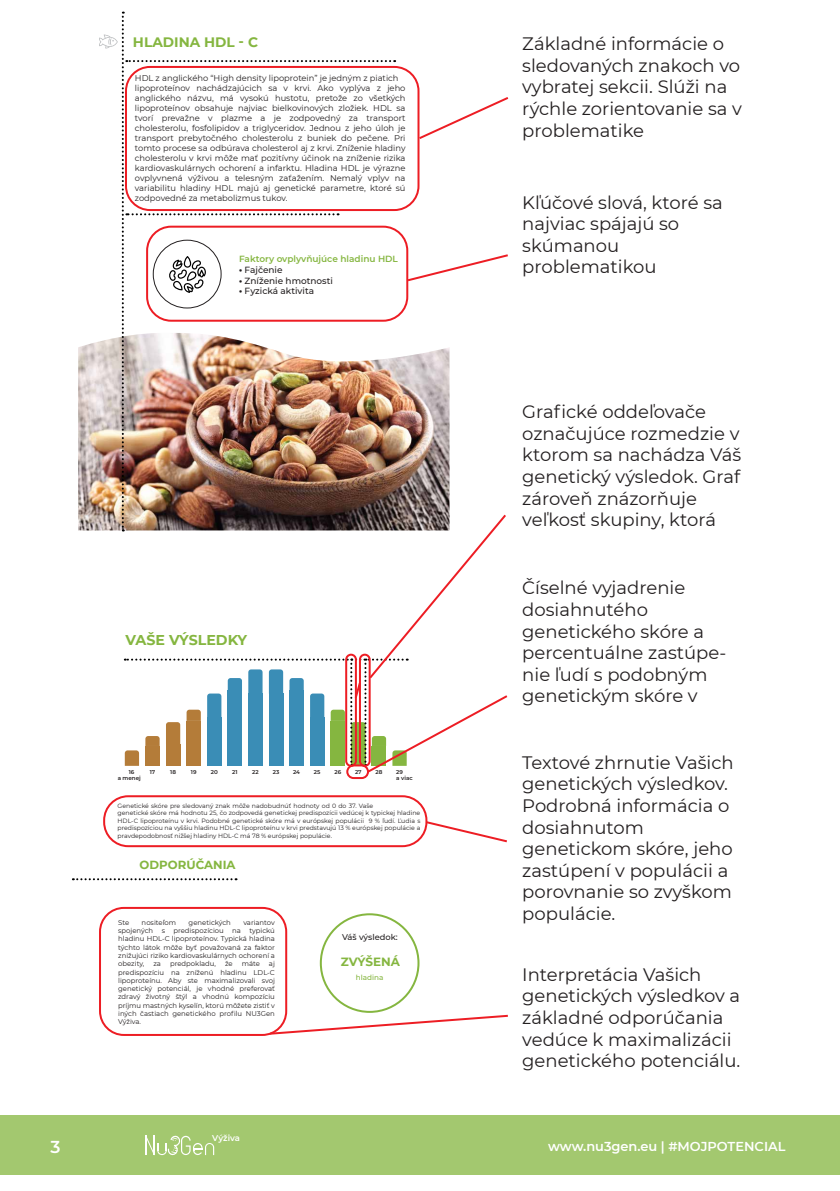
<style>
.page{position:relative;width:840px;height:1191px;background:#fff}
.page>*{position:absolute;margin:0;border:0;box-sizing:border-box;transform-origin:0 0}
.t1{font:18px/21.6px "Montserrat";color:#231f20}
.t2{font:600 17.2px "Montserrat";color:#fff}
.t3{font:700 14.2px "Montserrat";color:#85b640}
.t4{font:700 13.6px "Montserrat";color:#85b640}
.t5{font:600 13px "Montserrat";color:#fff}
.t6{font:700 12px "Montserrat";color:#85b640}
.t7{font:700 11.8px "Montserrat";color:#85b640}
.t8{font:500 9px/10.8px "Montserrat";color:#231f20}
.t9{font:8.4px/10px "Montserrat";color:#231f20}
.t10{font:500 8.4px "Montserrat";color:#231f20}
.t11{font:600 8.4px "Montserrat";color:#fff}
.t12{font:500 7.2px "Montserrat";color:#85b640}
.t13{font:6.8px/8.2px "Montserrat";color:#231f20;text-align:justify}
.t14{font:6.2px/7.4px "Montserrat";color:#231f20}
.t15{font:600 5.6px/6.2px "Montserrat";color:#231f20}
.s1{font-weight:600;color:#85b640}
.s2{font-weight:900}
</style>
<div class="page">
<img style="left:78px;top:341px;width:21px;height:33px">
<svg style="left:73px;top:878px;width:163px;height:2px"></svg>
<div style="left:319px;top:913px;width:100px;height:100px;border:2px solid #85b640;border-radius:50%"></div>
<div style="left:0;top:1115px;width:839px;height:59px;background:#a3c86f"></div>
<svg style="left:145px;top:1135px;width:70px;height:20px"></svg>
<div style="left:103px;top:795px;width:324px;height:52px;border:2px solid #ed1d24;border-radius:24px"></div>
<img style="left:99px;top:12px;width:410px;height:761px">
<svg style="left:424px;top:819px;width:83px;height:24px"></svg>
<svg style="left:269px;top:1013px;width:239px;height:22px"></svg>
<div style="left:346px;top:764px;width:23px;height:15px;border:2px solid #ed1d24;border-radius:6px"></div>
<div style="left:359px;top:653px;width:11px;height:114px;border:2px solid #ed1d24;border-radius:5px"></div>
<div style="left:345px;top:653px;width:12px;height:114px;border:2px solid #ed1d24;border-radius:5px"></div>
<div style="left:99px;top:907px;width:188px;height:129px;border:2px solid #ed1d24;border-radius:24px"></div>
<h3 class="t4" style="left:133px;top:32px;width:127px">HLADINA HDL - C</h3>
<p class="t9" style="left:135px;top:72px;width:272px">HDL z anglického “High density lipoprotein” je jedným z piatich lipoproteínov nachádzajúcich sa v krvi. Ako vyplýva z jeho anglického názvu, má vysokú hustotu, pretože zo všetkých lipoproteínov obsahuje najviac bielkovinových zložiek. HDL sa tvorí prevažne v plazme a je zodpovedný za transport cholesterolu, fosfolipidov a triglyceridov. Jednou z jeho úloh je transport prebytočného cholesterolu z buniek do pečene. Pri tomto procese sa odbúrava cholesterol aj z krvi. Zníženie hladiny cholesterolu v krvi môže mať pozitívny účinok na zníženie rizika kardiovaskulárnych ochorení a infarktu. Hladina HDL je výrazne ovplyvnená výživou a telesným zaťažením. Nemalý vplyv na variabilitu hladiny HDL majú aj genetické parametre, ktoré sú zodpovedné za metabolizmus tukov.</p>
<p class="t8" style="left:239px;top:253px;width:160px"><span class="s1">Faktory ovplyvňujúce hladinu HDL </span><span class="s2">·</span> Fajčenie<br><span class="s2">·</span> Zníženie hmotnosti<br><span class="s2">·</span> Fyzická aktivita</p>
<h3 class="t3" style="left:125px;top:629px;width:123px">VAŠE VÝSLEDKY</h3>
<p class="t15" style="left:118px;top:768px;width:25px;text-indent:11px">16<br>a menej</p>
<p class="t15" style="left:150px;top:768px;width:7px">17</p>
<p class="t15" style="left:170px;top:768px;width:7px">18</p>
<p class="t15" style="left:191px;top:768px;width:7px">19</p>
<p class="t15" style="left:211px;top:768px;width:8px">20</p>
<p class="t15" style="left:232px;top:768px;width:7px">21</p>
<p class="t15" style="left:252px;top:768px;width:8px">22</p>
<p class="t15" style="left:272px;top:768px;width:8px">23</p>
<p class="t15" style="left:293px;top:768px;width:8px">24</p>
<p class="t15" style="left:314px;top:768px;width:8px">25</p>
<p class="t15" style="left:334px;top:768px;width:8px">26</p>
<p class="t15" style="left:355px;top:768px;width:8px">27</p>
<p class="t15" style="left:375px;top:768px;width:8px">28</p>
<p class="t15" style="left:396px;top:768px;width:18px">29<br>a viac</p>
<p class="t14" style="left:117px;top:801px;width:304px">Genetické skóre pre sledovaný znak môže nadobudnúť hodnoty od 0 do 37. Vaše<br>genetické skóre má hodnotu 25, čo zodpovedá genetickej predispozícii vedúcej k typickej hladine HDL-C lipoproteínu v krvi. Podobné genetické skóre má v európskej populácii 9 % ľudí. Ľudia s predispozíciou na vyššiu hladinu HDL-C lipoproteínu v krvi predstavujú 13 % európskej populácie a pravdepodobnosť nižšej hladiny HDL-C má 78 % európskej populácie.</p>
<h3 class="t7" style="left:140px;top:856px;width:97px">ODPORÚČANIA</h3>
<p class="t13" style="left:118px;top:918px;width:13px">Ste</p>
<p class="t13" style="left:141px;top:918px;width:36px">nositeľom</p>
<p class="t13" style="left:188px;top:918px;width:44px">genetických</p>
<p class="t13" style="left:118px;top:918px;width:158px;text-indent:125px">variantov spojených s predispozíciou na typickú hladinu HDL-C lipoproteínov. Typická hladina týchto látok môže byť považovaná za faktor znižujúci riziko kardiovaskulárnych ochorení a obezity,</p>
<p class="t13" style="left:118px;top:959px;width:158px;text-indent:151px">aj predispozíciu na zníženú hladinu LDL-C lipoproteínu. Aby ste maximalizovali svoj genetický potenciál, je vhodné preferovať zdravý životný štýl a vhodnú kompozíciu príjmu mastných kyselín, ktorú môžete zistiť v iných častiach genetického profilu NU3Gen Výživa.</p>
<p class="t13" style="left:153px;top:959px;width:9px">za</p>
<p class="t13" style="left:170px;top:959px;width:47px">predpokladu,</p>
<p class="t13" style="left:225px;top:959px;width:9px">že</p>
<p class="t13" style="left:241px;top:959px;width:20px">máte</p>
<p class="t10" style="left:342px;top:930px;width:57px">Váš výsledok:</p>
<p class="t12" style="left:355px;top:972px;width:29px">hladina</p>
<h3 class="t6" style="left:340px;top:953px;width:60px">ZVÝŠENÁ</h3>
<h1 class="t1" style="left:522px;top:32px;width:221px">Základné informácie o sledovaných znakoch vo vybratej sekcii. Slúži na rýchle zorientovanie sa v problematike</h1>
<h1 class="t1" style="left:522px;top:191px;width:202px">Kľúčové slová, ktoré sa najviac spájajú so skúmanou problematikou</h1>
<h1 class="t1" style="left:522px;top:400px;width:220px">Grafické oddeľovače označujúce rozmedzie v ktorom sa nachádza Váš genetický výsledok. Graf zároveň znázorňuje veľkosť skupiny, ktorá</h1>
<h1 class="t1" style="left:522px;top:576px;width:205px">Číselné vyjadrenie dosiahnutého genetického skóre a percentuálne zastúpe&shy;nie ľudí s podobným genetickým skóre v</h1>
<h1 class="t1" style="left:522px;top:751px;width:213px">Textové zhrnutie Vašich genetických výsledkov.<br>Podrobná informácia o dosiahnutom genetickom skóre, jeho zastúpení v populácii a porovnanie so zvyškom populácie.</h1>
<h1 class="t1" style="left:522px;top:962px;width:219px">Interpretácia Vašich genetických výsledkov a základné odporúčania vedúce k maximalizácii genetického potenciálu.</h1>
<p class="t11" style="left:212px;top:1132px;width:29px">Výživa</p>
<h2 class="t2" style="left:51px;top:1135px;width:12px">3</h2>
<h3 class="t5" style="left:548px;top:1136px;width:239px">www.nu3gen.eu | #MOJPOTENCIAL</h3>
</div>
